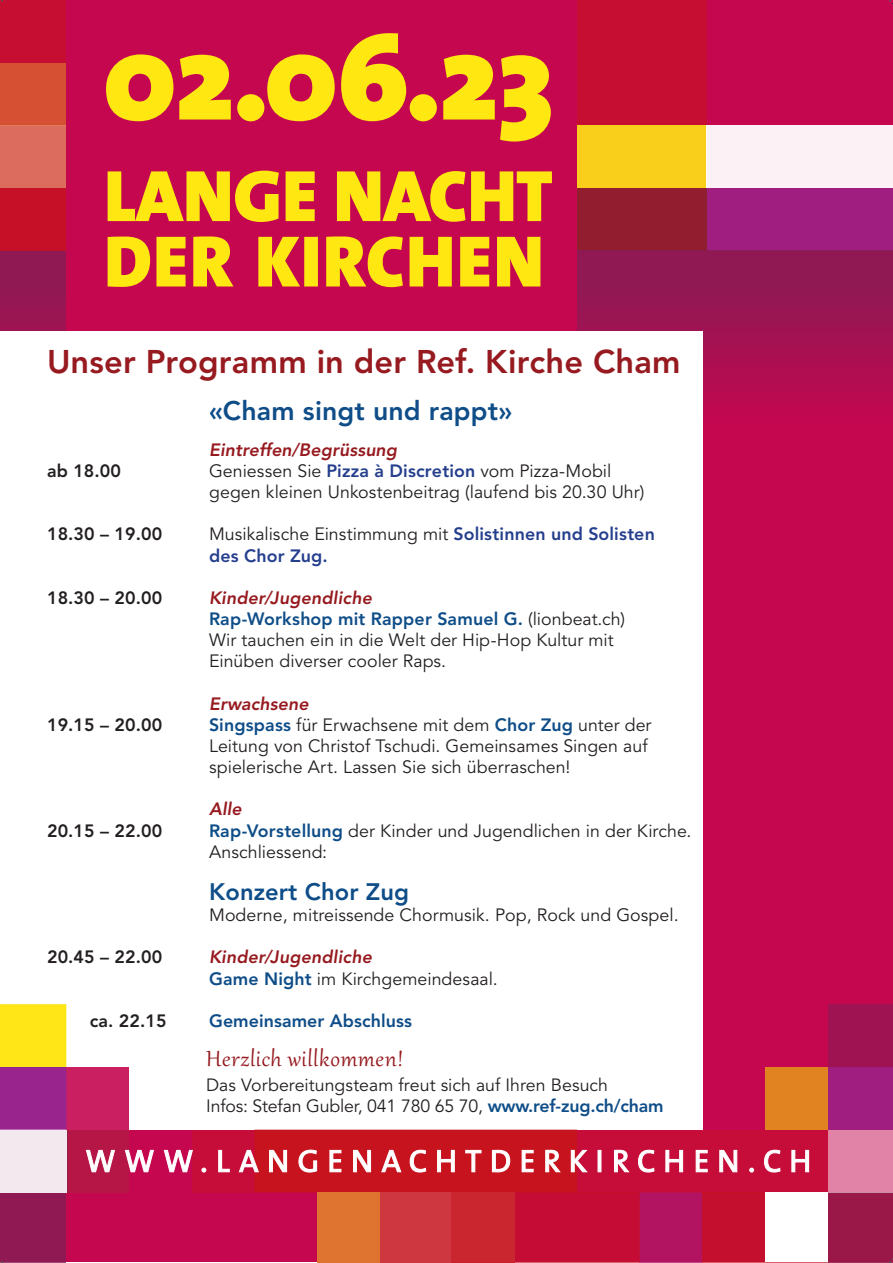
<style>
.page{position:relative;width:893px;height:1263px;background:#fff}
.page>*{position:absolute;margin:0;border:0;box-sizing:border-box;transform-origin:0 0}
.t1{font:800 32.55px "Avenir LT Std";letter-spacing:.005em;color:#961a1f}
._04_Untertitel_Lead{font:27px "Gabriola";letter-spacing:.025em;color:#961a1f}
.t2{font:800 26.7px "Avenir LT Std";letter-spacing:.005em;color:#0e4d88}
.t3{font:800 23.7px "Avenir LT Std";letter-spacing:.005em;color:#0e4d88}
.t4{font:17.7px/21.1px "Avenir LT Std";color:#231f20}
.t5{font:800 17.7px "Avenir LT Std";letter-spacing:.005em;color:#231f20}
.t6{font:italic 800 17.7px "Avenir LT Std";letter-spacing:.005em;color:#961a1f}
.t7{font:800 17.7px "Avenir LT Std";letter-spacing:.005em;color:#0e4d88}
.t8{font:800 17.7px "Avenir LT Std";letter-spacing:.01em;color:#253f8e}
.s1{font-weight:800;color:#253f8e}
.s2{font-weight:800;font-style:italic;color:#961a1f}
.s3{font-weight:800;color:#0e4d88}
</style>
<div class="page">
<div style="left:0;top:0;width:893px;height:1262px;background:#c50750"></div>
<div style="left:0;top:0;width:707px;height:125px;background:#c50e32"></div>
<div style="left:0;top:63px;width:219px;height:62px;background:#d65134"></div>
<div style="left:0;top:125px;width:219px;height:63px;background:#dc6c5e"></div>
<div style="left:219px;top:125px;width:488px;height:63px;background:#f9cf1b"></div>
<div style="left:707px;top:125px;width:186px;height:63px;background:#fcf2f6"></div>
<div style="left:707px;top:188px;width:186px;height:62px;background:#a11e81"></div>
<div style="left:219px;top:188px;width:488px;height:62px;background:#911d2f"></div>
<div style="left:0;top:250px;width:893px;height:188px;background:linear-gradient(to bottom,#871c54,#c70952)"></div>
<div style="left:0;top:188px;width:219px;height:62px;background:#c51028"></div>
<div style="left:66px;top:0;width:511px;height:331px;background:#c50750"></div>
<svg style="left:108px;top:236px;width:432px;height:51px"></svg>
<svg style="left:108px;top:171px;width:444px;height:51px"></svg>
<div style="left:0;top:331px;width:702px;height:799px;background:#fff"></div>
<div style="left:66px;top:1067px;width:63px;height:63px;background:#ca2061"></div>
<div style="left:577px;top:1130px;width:251px;height:62px;background:#c60c38"></div>
<div style="left:0;top:1067px;width:66px;height:63px;background:#99248e"></div>
<div style="left:66px;top:1130px;width:63px;height:62px;background:#b51645"></div>
<div style="left:0;top:1004px;width:66px;height:63px;background:#ffe616"></div>
<div style="left:765px;top:1067px;width:63px;height:63px;background:#e28322"></div>
<div style="left:828px;top:1067px;width:65px;height:63px;background:#a11e81"></div>
<div style="left:828px;top:1004px;width:65px;height:63px;background:#a01352"></div>
<div style="left:0;top:1192px;width:66px;height:70px;background:#901954"></div>
<div style="left:828px;top:1192px;width:65px;height:70px;background:#9a1847"></div>
<div style="left:0;top:1130px;width:66px;height:62px;background:#f2e8ed"></div>
<div style="left:765px;top:1192px;width:63px;height:70px;background:#fff"></div>
<div style="left:828px;top:1130px;width:65px;height:62px;background:#e182a7"></div>
<svg style="left:85px;top:1130px;width:725px;height:132px"></svg>
<svg style="left:106px;top:33px;width:445px;height:109px"></svg>
<svg style="left:0;top:0;width:3px;height:4px"></svg>
<p class="t1" style="left:47px;top:342px;width:635px">Unser Programm in der Ref. Kirche Cham</p>
<p class="t2" style="left:209px;top:394px;width:305px">«Cham singt und rappt»</p>
<p class="t6" style="left:209px;top:439px;width:190px">Eintreffen/Begrüssung</p>
<p class="t5" style="left:47px;top:460px;width:75px">ab 18.00</p>
<p class="t4" style="left:209px;top:461px;width:437px">Geniessen Sie <span class="s1">Pizza à Discretion</span> vom Pizza-Mobil gegen kleinen Unkostenbeitrag (laufend bis 20.30 Uhr)</p>
<p class="t5" style="left:47px;top:524px;width:117px">18.30 – 19.00</p>
<p class="t4" style="left:209px;top:524px;width:447px">Musikalische Einstimmung mit <span class="s1">Solistinnen und Solisten</span></p>
<p class="t8" style="left:209px;top:545px;width:120px">des Chor Zug.</p>
<p class="t5" style="left:47px;top:587px;width:117px">18.30 – 20.00</p>
<p class="t4" style="left:209px;top:588px;width:417px"><span class="s2">Kinder/Jugendliche<br></span><span class="s3">Rap-Workshop mit Rapper Samuel G.</span> (lionbeat.ch)<br>Wir tauchen ein in die Welt der Hip-Hop Kultur mit Einüben diverser cooler Raps.</p>
<p class="t6" style="left:209px;top:693px;width:101px">Erwachsene</p>
<p class="t5" style="left:47px;top:714px;width:117px">19.15 – 20.00</p>
<p class="t4" style="left:209px;top:715px;width:444px"><span class="s3">Singspass</span> für Erwachsene mit dem <span class="s3">Chor Zug</span> unter der<br>Leitung von Christof Tschudi. Gemeinsames Singen auf spielerische Art. Lassen Sie sich überraschen!</p>
<p class="t6" style="left:209px;top:799px;width:34px">Alle</p>
<p class="t5" style="left:47px;top:820px;width:117px">20.15 – 22.00</p>
<p class="t4" style="left:209px;top:820px;width:484px"><span class="s3">Rap-Vorstellung</span> der Kinder und Jugendlichen in der Kirche.<br>Anschliessend:</p>
<p class="t3" style="left:209px;top:878px;width:202px">Konzert Chor Zug</p>
<p class="t4" style="left:209px;top:905px;width:471px">Moderne, mitreissende Chormusik. Pop, Rock und Gospel.</p>
<p class="t5" style="left:47px;top:947px;width:117px">20.45 – 22.00</p>
<p class="t4" style="left:209px;top:947px;width:290px"><span class="s2">Kinder/Jugendliche<br></span><span class="s3">Game Night</span> im Kirchgemeindesaal.</p>
<p class="t5" style="left:90px;top:1010px;width:78px">ca. 22.15</p>
<p class="t7" style="left:209px;top:1010px;width:204px">Gemeinsamer Abschluss</p>
<p class="_04_Untertitel_Lead" style="left:206px;top:1041px;width:199px">Herzlich willkommen!</p>
<p class="t4" style="left:206px;top:1074px;width:459px">Das Vorbereitungsteam freut sich auf Ihren Besuch<br>Infos: Stefan Gubler, 041 780 65 70, <span class="s3">www.ref-zug.ch/cham</span></p>
</div>
